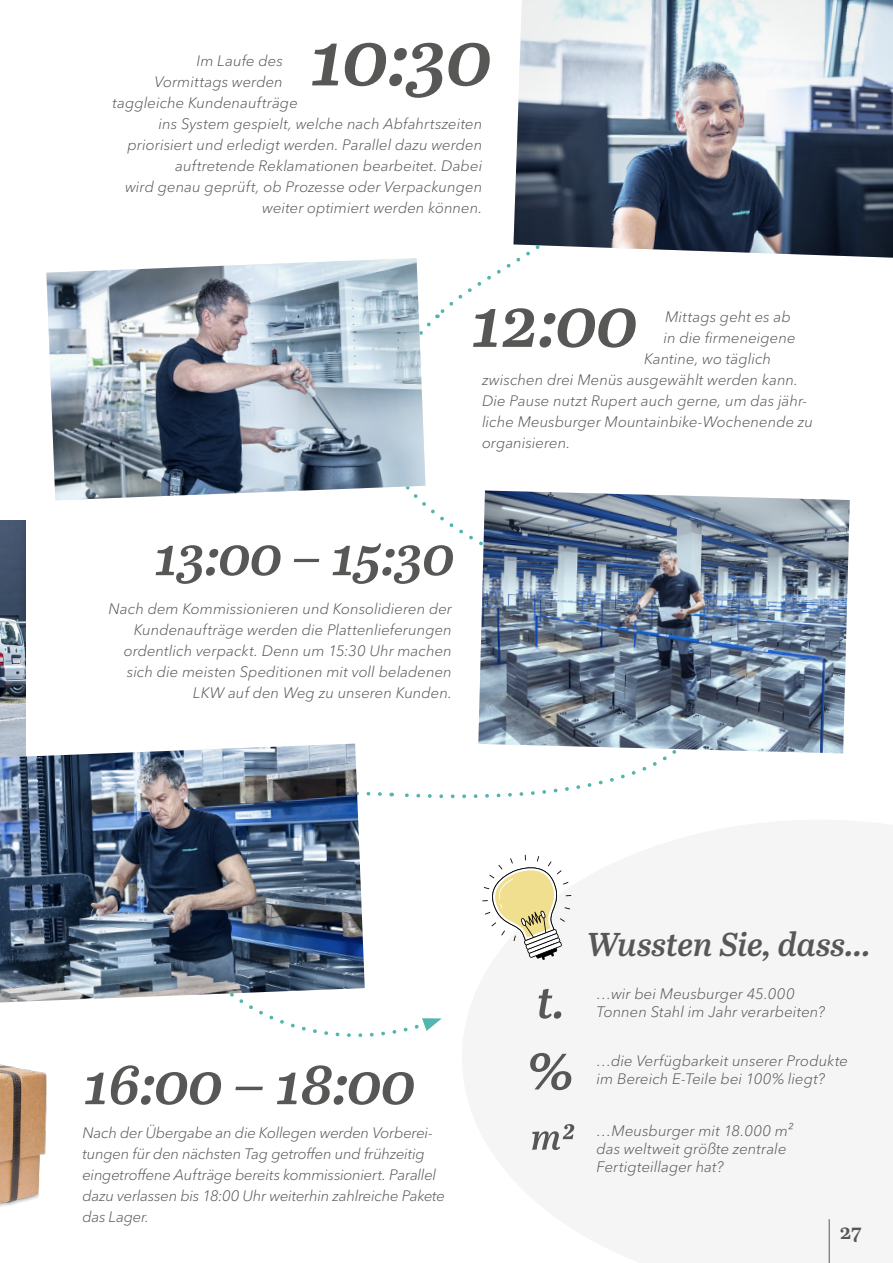
<style>
.page{position:relative;width:893px;height:1263px;background:#fff}
.page>*{position:absolute;margin:0;border:0;box-sizing:border-box;transform-origin:0 0}
.t1{font:italic 600 33px "Abril Text";letter-spacing:-.005em;color:#575756}
.t2{font:600 21px "Abril Text";color:#575756}
.t3{font:italic 300 15px/21px "Avenir Next W1 G";color:#575756}
</style>
<div class="page">
<svg style="left:422px;top:1018px;width:20px;height:13px"></svg>
<img style="left:520px;top:0;width:373px;height:258px">
<img style="left:478px;top:490px;width:372px;height:263px">
<img style="left:46px;top:262px;width:379px;height:238px">
<img style="left:0;top:1064px;width:47px;height:143px">
<img style="left:0;top:521px;width:26px;height:222px">
<img style="left:0;top:743px;width:365px;height:259px">
<svg style="left:530px;top:1053px;width:41px;height:37px"></svg>
<svg style="left:538px;top:989px;width:23px;height:30px"></svg>
<svg style="left:532px;top:1124px;width:42px;height:26px"></svg>
<svg style="left:482px;top:855px;width:89px;height:105px"></svg>
<svg style="left:156px;top:543px;width:297px;height:41px"></svg>
<svg style="left:85px;top:1065px;width:329px;height:40px"></svg>
<svg style="left:312px;top:43px;width:324px;height:305px"></svg>
<hr style="left:829px;top:1219px;width:1px;height:44px;background:#575756">
<p class="t3" style="left:196px;top:50px;width:88px">Im Laufe des</p>
<p class="t3" style="left:155px;top:71px;width:130px">Vormittags werden</p>
<p class="t3" style="left:112px;top:92px;width:187px">taggleiche Kundenaufträge</p>
<p class="t3" style="left:159px;top:113px;width:325px">ins System gespielt, welche nach Abfahrtszeiten</p>
<p class="t3" style="left:127px;top:134px;width:356px">priorisiert und erledigt werden. Parallel dazu werden</p>
<p class="t3" style="left:175px;top:155px;width:309px">auftretende Reklamationen bearbeitet. Dabei</p>
<p class="t3" style="left:125px;top:176px;width:359px">wird genau geprüft, ob Prozesse oder Verpackungen</p>
<p class="t3" style="left:262px;top:197px;width:222px">weiter optimiert werden können.</p>
<p class="t3" style="left:665px;top:306px;width:127px">Mittags geht es ab</p>
<p class="t3" style="left:663px;top:327px;width:133px">in die firmeneigene</p>
<p class="t3" style="left:644px;top:348px;width:129px">Kantine, wo täglich</p>
<p class="t3" style="left:482px;top:369px;width:318px">zwischen drei Menüs ausgewählt werden kann.</p>
<p class="t3" style="left:482px;top:390px;width:327px">Die Pause nutzt Rupert auch gerne, um das jähr-</p>
<p class="t3" style="left:482px;top:411px;width:333px">liche Meusburger Mountainbike-Wochenende zu</p>
<p class="t3" style="left:482px;top:432px;width:90px">organisieren.</p>
<p class="t3" style="left:109px;top:598px;width:345px;text-align:right">Nach dem Kommissionieren und Konsolidieren der Kundenaufträge werden die Plattenlieferungen ordentlich verpackt. Denn um 15:30 Uhr machen sich die meisten Speditionen mit voll beladenen LKW auf den Weg zu unseren Kunden.</p>
<p class="t3" style="left:82px;top:1123px;width:364px">Nach der Übergabe an die Kollegen werden Vorberei&shy;tungen für den nächsten Tag getroffen und frühzeitig eingetroffene Aufträge bereits kommissioniert. Parallel dazu verlassen bis 18:00 Uhr weiterhin zahlreiche Pakete das Lager.</p>
<h1 class="t1" style="left:587px;top:920px;width:286px">Wussten Sie, dass…</h1>
<p class="t3" style="left:597px;top:985px;width:230px;line-height:18px">…wir bei Meusburger 45.000<br>Tonnen Stahl im Jahr verarbeiten?</p>
<p class="t3" style="left:597px;top:1052px;width:253px;line-height:18px">…die Verfügbarkeit unserer Produkte im Bereich E-Teile bei 100% liegt?</p>
<p class="t3" style="left:597px;top:1122px;width:198px;line-height:18px">…Meusburger mit 18.000 m² das weltweit größte zentrale<br>Fertigteillager hat?</p>
<h2 class="t2" style="left:840px;top:1216px;width:23px">27</h2>
</div>
